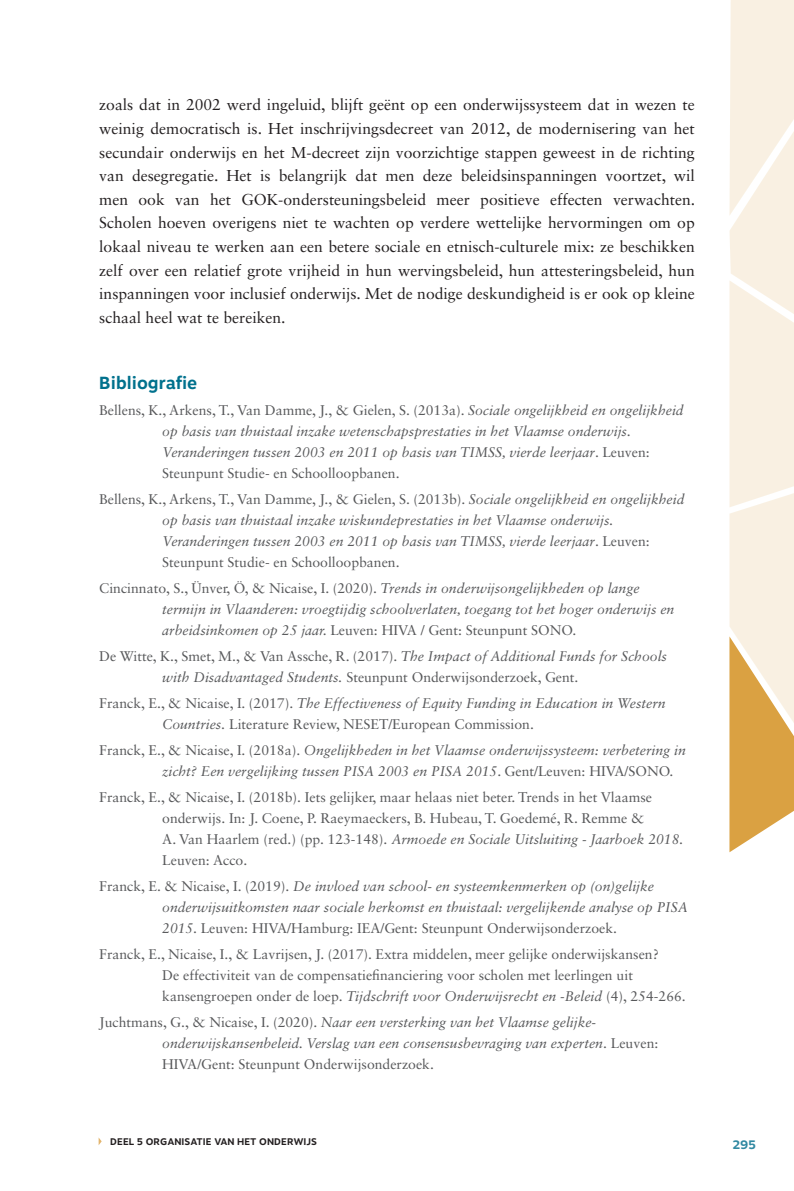
<style>
.page{position:relative;width:794px;height:1191px;background:#fff}
.page>*{position:absolute;margin:0;border:0;box-sizing:border-box;transform-origin:0 0}
.x_x_x{font:700 17.5px "Motiva Sans";color:#00718d}
.List_Paragraph{font:15.75px/23.6px "Sabon LT Std";color:#231f20;text-align:justify}
.t1{font:italic 14px/21px "Sabon LT Std";color:#57585a}
.t2{font:14px/21px "Sabon LT Std";color:#57585a}
.t3{font:700 12.25px "Motiva Sans";color:#3189a2}
.t4{font:700 9.62px "Motiva Sans";letter-spacing:.01em;color:#231f20}
.s1{font-style:normal}
.s2{font-style:italic}
</style>
<div class="page">
<svg style="left:99px;top:1138px;width:3px;height:7px"></svg>
<svg style="left:729px;top:0;width:65px;height:852px"></svg>
<p class="List_Paragraph" style="left:99px;top:93px;width:597px">zoals dat in 2002 werd ingeluid, blijft geënt op een onderwijssysteem dat in wezen te weinig democratisch is. Het inschrijvingsdecreet van 2012, de modernisering van het secundair onderwijs en het M-decreet zijn voorzichtige stappen geweest in de richting van desegregatie. Het is belangrijk dat men deze beleidsinspanningen voortzet, wil men ook van het GOK-ondersteuningsbeleid meer positieve effecten verwachten.<br>Scholen hoeven overigens niet te wachten op verdere wettelijke hervormingen om op lokaal niveau te werken aan een betere sociale en etnisch-culturele mix: ze beschikken zelf over een relatief grote vrijheid in hun wervingsbeleid, hun attesteringsbeleid, hun inspanningen voor inclusief onderwijs. Met de nodige deskundigheid is er ook op kleine schaal heel wat te bereiken.</p>
<p class="x_x_x" style="left:99px;top:369px;width:100px">Bibliografie</p>
<p class="t1" style="left:162px;top:399px;width:523px;text-indent:-63px"><span class="s1">Bellens, K., Arkens, T., Van Damme, J., &amp; Gielen, S. (2013a).</span> Sociale ongelijkheid en ongelijkheid op basis van thuistaal inzake wetenschapsprestaties in het Vlaamse onderwijs.<br>Veranderingen tussen 2003 en 2011 op basis van TIMSS, vierde leerjaar<span class="s1">. Leuven:<br>Steunpunt Studie- en Schoolloopbanen.</span></p>
<p class="t1" style="left:162px;top:488px;width:524px;text-indent:-63px"><span class="s1">Bellens, K., Arkens, T., Van Damme, J., &amp; Gielen, S. (2013b).</span> Sociale ongelijkheid en ongelijkheid op basis van thuistaal inzake wiskundeprestaties in het Vlaamse onderwijs.<br>Veranderingen tussen 2003 en 2011 op basis van TIMSS, vierde leerjaar<span class="s1">. Leuven:<br>Steunpunt Studie- en Schoolloopbanen.</span></p>
<p class="t1" style="left:162px;top:577px;width:513px;text-indent:-63px"><span class="s1">Cincinnato, S., Ünver, Ö, &amp; Nicaise, I. (2020).</span> Trends in onderwijsongelijkheden op lange termijn in Vlaanderen: vroegtijdig schoolverlaten, toegang tot het hoger onderwijs en arbeidsinkomen op 25 jaar. <span class="s1">Leuven: HIVA / Gent: Steunpunt SONO.</span></p>
<p class="t2" style="left:162px;top:645px;width:506px;text-indent:-63px">De Witte, K., Smet, M., &amp; Van Assche, R. (2017). <span class="s2">The Impact of Additional Funds for Schools with Disadvantaged Students.</span> Steunpunt Onderwijsonderzoek, Gent.</p>
<p class="t2" style="left:162px;top:692px;width:505px;text-indent:-63px">Franck, E., &amp; Nicaise, I. (2017). <span class="s2">The Effectiveness of Equity Funding in Education in Western<br>Countries.</span> Literature Review, NESET/European Commission.</p>
<p class="t1" style="left:162px;top:739px;width:525px;text-indent:-63px"><span class="s1">Franck, E., &amp; Nicaise, I. (2018a).</span> Ongelijkheden in het Vlaamse onderwijssysteem: verbetering in zicht? Een vergelijking tussen PISA 2003 en PISA 2015<span class="s1">. Gent/Leuven: HIVA/SONO.</span></p>
<p class="t2" style="left:162px;top:786px;width:522px;text-indent:-63px">Franck, E., &amp; Nicaise, I. (2018b). Iets gelijker, maar helaas niet beter. Trends in het Vlaamse onderwijs. In: J. Coene, P. Raeymaeckers, B. Hubeau, T. Goedemé, R. Remme &amp;<br>A. Van Haarlem (red.) (pp. 123-148). <span class="s2">Armoede en Sociale Uitsluiting - Jaarboek 2018.<br></span>Leuven: Acco.</p>
<p class="t1" style="left:162px;top:875px;width:527px;text-indent:-63px"><span class="s1">Franck, E. &amp; Nicaise, I. (2019).</span> De invloed van school- en systeemkenmerken op (on)gelijke onderwijsuitkomsten naar sociale herkomst en thuistaal: vergelijkende analyse op PISA<br>2015. <span class="s1">Leuven: HIVA/Hamburg: IEA/Gent: Steunpunt Onderwijsonderzoek.</span></p>
<p class="t2" style="left:162px;top:943px;width:525px;text-indent:-63px">Franck, E., Nicaise, I., &amp; Lavrijsen, J. (2017). Extra middelen, meer gelijke onderwijskansen?<br>De effectiviteit van de compensatiefinanciering voor scholen met leerlingen uit kansengroepen onder de loep. <span class="s2">Tijdschrift voor Onderwijsrecht en -Beleid</span> (4), 254-266.</p>
<p class="t1" style="left:162px;top:1011px;width:497px;text-indent:-63px"><span class="s1">Juchtmans, G., &amp; Nicaise, I. (2020).</span> Naar een versterking van het Vlaamse gelijke&shy;onderwijskansenbeleid. Verslag van een consensusbevraging van experten<span class="s1">. Leuven:<br>HIVA/Gent: Steunpunt Onderwijsonderzoek.</span></p>
<p class="t4" style="left:110px;top:1134px;width:208px">DEEL 5 ORGANISATIE VAN HET ONDERWIJS</p>
<p class="t3" style="left:732px;top:1135px;width:25px">295</p>
</div>
